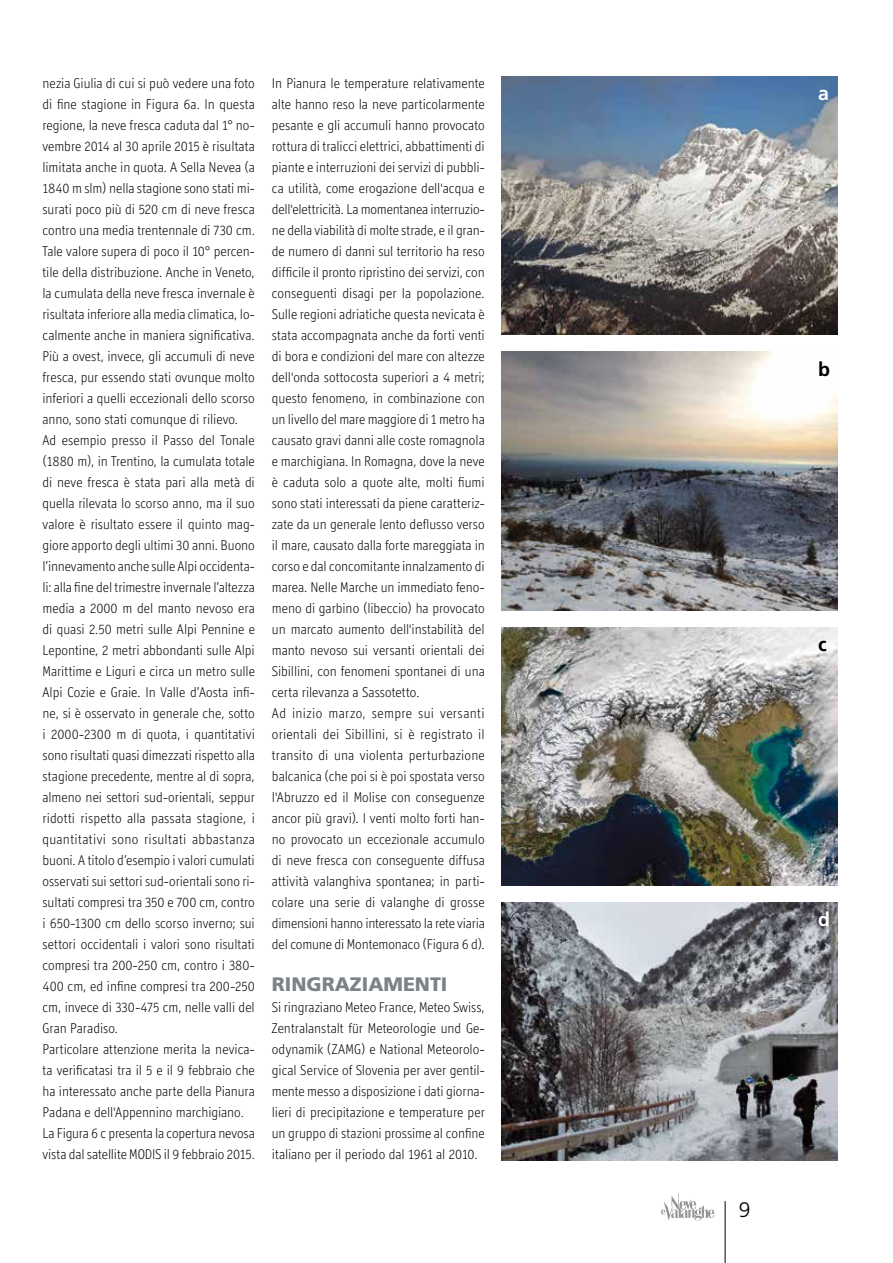
<style>
.page{position:relative;width:893px;height:1263px;background:#fff}
.page>*{position:absolute;margin:0;border:0;box-sizing:border-box;transform-origin:0 0}
.t1{font:300 21px "Frutiger";color:#000}
.t2{font:900 19.5px "Frutiger";color:#7c8388}
.t3{font:700 19.5px "Frutiger";color:#fff}
.t4{font:700 19.5px "Frutiger";color:#000}
.t5{font:300 14.25px/21px "Officina Display ITC";color:#000}
</style>
<div class="page">
<img style="left:502px;top:77px;width:336px;height:258px">
<img style="left:502px;top:352px;width:336px;height:258px">
<img style="left:502px;top:627px;width:336px;height:258px">
<img style="left:502px;top:902px;width:336px;height:259px">
<hr style="left:725px;top:1201px;width:1px;height:62px;background:#000">
<svg style="left:661px;top:1193px;width:53px;height:27px"></svg>
<p class="t5" style="left:43px;top:72px;width:214px">nezia Giulia di cui si può vedere una foto di fine stagione in Figura 6a. In questa regione, la neve fresca caduta dal 1° no&shy;vembre 2014 al 30 aprile 2015 è risultata limitata anche in quota. A Sella Nevea (a 1840 m slm) nella stagione sono stati mi&shy;surati poco più di 520 cm di neve fresca contro una media trentennale di 730 cm.<br>Tale valore supera di poco il 10° percen&shy;tile della distribuzione. Anche in Veneto, la cumulata della neve fresca invernale è risultata inferiore alla media climatica, lo&shy;calmente anche in maniera significativa.<br>Più a ovest, invece, gli accumuli di neve fresca, pur essendo stati ovunque molto inferiori a quelli eccezionali dello scorso anno, sono stati comunque di rilievo.<br>Ad esempio presso il Passo del Tonale (1880 m), in Trentino, la cumulata totale di neve fresca è stata pari alla metà di quella rilevata lo scorso anno, ma il suo valore è risultato essere il quinto mag&shy;giore apporto degli ultimi 30 anni. Buono l’innevamento anche sulle Alpi occidenta&shy;li: alla fine del trimestre invernale l’altezza media a 2000 m del manto nevoso era di quasi 2.50 metri sulle Alpi Pennine e Lepontine, 2 metri abbondanti sulle Alpi Marittime e Liguri e circa un metro sulle Alpi Cozie e Graie. In Valle d’Aosta infi&shy;ne, si è osservato in generale che, sotto i 2000-2300 m di quota, i quantitativi sono risultati quasi dimezzati rispetto alla stagione precedente, mentre al di sopra, almeno nei settori sud-orientali, seppur ridotti rispetto alla passata stagione, i quantitativi sono risultati abbastanza buoni. A titolo d’esempio i valori cumulati osservati sui settori sud-orientali sono ri&shy;sultati compresi tra 350 e 700 cm, contro i 650-1300 cm dello scorso inverno; sui settori occidentali i valori sono risultati compresi tra 200-250 cm, contro i 380- 400 cm, ed infine compresi tra 200-250 cm, invece di 330-475 cm, nelle valli del Gran Paradiso.<br>Particolare attenzione merita la nevica&shy;ta verificatasi tra il 5 e il 9 febbraio che ha interessato anche parte della Pianura Padana e dell'Appennino marchigiano.<br>La Figura 6 c presenta la copertura nevosa vista dal satellite MODIS il 9 febbraio 2015.</p>
<p class="t5" style="left:272px;top:72px;width:214px">In Pianura le temperature relativamente alte hanno reso la neve particolarmente pesante e gli accumuli hanno provocato rottura di tralicci elettrici, abbattimenti di piante e interruzioni dei servizi di pubbli&shy;ca utilità, come erogazione dell'acqua e dell'elettricità. La momentanea interruzio&shy;ne della viabilità di molte strade, e il gran&shy;de numero di danni sul territorio ha reso difficile il pronto ripristino dei servizi, con conseguenti disagi per la popolazione.<br>Sulle regioni adriatiche questa nevicata è stata accompagnata anche da forti venti di bora e condizioni del mare con altezze dell'onda sottocosta superiori a 4 metri; questo fenomeno, in combinazione con un livello del mare maggiore di 1 metro ha causato gravi danni alle coste romagnola e marchigiana. In Romagna, dove la neve è caduta solo a quote alte, molti fiumi sono stati interessati da piene caratteriz&shy;zate da un generale lento deflusso verso il mare, causato dalla forte mareggiata in corso e dal concomitante innalzamento di marea. Nelle Marche un immediato feno&shy;meno di garbino (libeccio) ha provocato un marcato aumento dell'instabilità del manto nevoso sui versanti orientali dei Sibillini, con fenomeni spontanei di una certa rilevanza a Sassotetto.<br>Ad inizio marzo, sempre sui versanti orientali dei Sibillini, si è registrato il transito di una violenta perturbazione balcanica (che poi si è poi spostata verso l'Abruzzo ed il Molise con conseguenze ancor più gravi). I venti molto forti han&shy;no provocato un eccezionale accumulo di neve fresca con conseguente diffusa attività valanghiva spontanea; in parti&shy;colare una serie di valanghe di grosse dimensioni hanno interessato la rete viaria del comune di Montemonaco (Figura 6 d).</p>
<h2 class="t2" style="left:272px;top:972px;width:177px">RINGRAZIAMENTI</h2>
<p class="t5" style="left:272px;top:996px;width:214px;text-align:justify">Si ringraziano Meteo France, Meteo Swiss, Zentralanstalt für Meteorologie und Ge&shy;odynamik (ZAMG) e National Meteorolo&shy;gical Service of Slovenia per aver gentil&shy;mente messo a disposizione i dati giorna&shy;lieri di precipitazione e temperature per un gruppo di stazioni prossime al confine italiano per il periodo dal 1961 al 2010.</p>
<h2 class="t3" style="left:818px;top:82px;width:12px">a</h2>
<h2 class="t4" style="left:818px;top:357px;width:13px">b</h2>
<h2 class="t4" style="left:818px;top:633px;width:10px">c</h2>
<h2 class="t3" style="left:818px;top:908px;width:13px">d</h2>
<h1 class="t1" style="left:739px;top:1198px;width:13px">9</h1>
</div>
